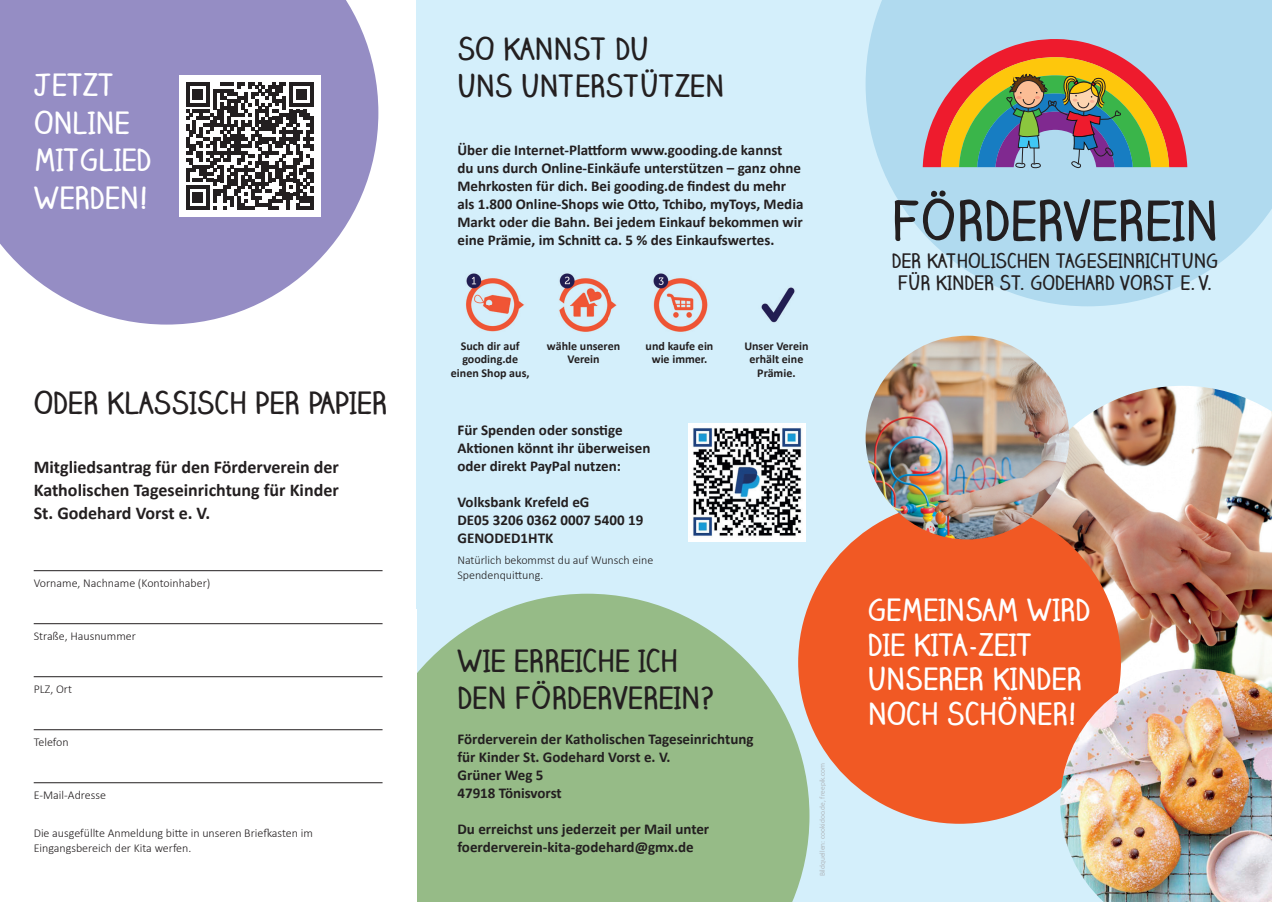
<style>
.page{position:relative;width:1272px;height:902px;background:#fff}
.page>*{position:absolute;margin:0;border:0;box-sizing:border-box;transform-origin:0 0}
.t1{font:700 52.8px "Claire Hand";color:#231f20}
.t2{font:700 30px/37.5px "Claire Hand";color:#231f20}
.t3{font:700 30px/37.5px "Claire Hand";color:#fff}
.t4{font:700 19.5px/22.5px "Claire Hand";color:#231f20;text-align:center}
.t5{font:700 18px/22.5px "Calibri";color:#231f20;text-align:justify}
.t6{font:700 15px/18px "Calibri";color:#231f20}
.t7{font:300 12px/15px "Calibri";color:#231f20}
.t8{font:700 12px/13.5px "Calibri";color:#231f20;text-align:center}
.t9{font:300 7.5px "Calibri";color:#a8a9ad}
</style>
<div class="page">
<svg style="left:0;top:0;width:378px;height:324px;fill:#958dc4"></svg>
<div style="left:179px;top:75px;width:141px;height:142px;background:#fff"></div>
<svg style="left:186px;top:82px;width:127px;height:128px"></svg>
<hr style="left:310px;top:196px;width:3px;height:14px;background:#231f20">
<div style="left:417px;top:0;width:854px;height:901px;background:#d4effb"></div>
<svg style="left:416px;top:593px;width:393px;height:308px;fill:#96bb87"></svg>
<img style="left:688px;top:423px;width:118px;height:118px">
<img style="left:466px;top:273px;width:329px;height:59px">
<img style="left:1030px;top:386px;width:241px;height:282px">
<div style="left:798px;top:501px;width:322px;height:322px;background:#f15924;border-radius:50%"></div>
<img style="left:865px;top:336px;width:204px;height:203px;border-radius:102px">
<img style="left:1060px;top:668px;width:211px;height:233px">
<svg style="left:865px;top:0;width:406px;height:306px;fill:#b0daef"></svg>
<svg style="left:922px;top:39px;width:265px;height:135px"></svg>
<div style="left:327px;top:609px;width:90px;height:292px;background:#fff"></div>
<hr style="left:34px;top:570px;width:348px;height:1px;background:#231f20">
<hr style="left:34px;top:623px;width:348px;height:1px;background:#231f20">
<hr style="left:34px;top:676px;width:348px;height:1px;background:#231f20">
<hr style="left:34px;top:729px;width:348px;height:1px;background:#231f20">
<hr style="left:34px;top:782px;width:348px;height:1px;background:#231f20">
<h2 class="t3" style="left:34px;top:66px;width:119px">JETZT<br>ONLINE<br>MITGLIED<br>WERDEN!</h2>
<h2 class="t2" style="left:34px;top:383px;width:355px">ODER KLASSISCH PER PAPIER</h2>
<p class="t5" style="left:34px;top:455px;width:307px">Mitgliedsantrag für den Förderverein der Katholischen Tageseinrichtung für Kinder St. Godehard Vorst e. V.</p>
<p class="t7" style="left:34px;top:575px;width:178px">Vorname, Nachname (Kontoinhaber)</p>
<p class="t7" style="left:34px;top:628px;width:104px">Straße, Hausnummer</p>
<p class="t7" style="left:34px;top:681px;width:40px">PLZ, Ort</p>
<p class="t7" style="left:34px;top:734px;width:36px">Telefon</p>
<p class="t7" style="left:34px;top:787px;width:74px">E-Mail-Adresse</p>
<p class="t7" style="left:34px;top:825px;width:281px">Die ausgefüllte Anmeldung bitte in unseren Briefkasten im<br>Eingangsbereich der Kita werfen.</p>
<h2 class="t2" style="left:457px;top:29px;width:268px">SO KANNST DU<br>UNS UNTERSTÜTZEN</h2>
<p class="t6" style="left:457px;top:140px;width:347px">Über die Internet-Plattform www.gooding.de kannst<br>du uns durch Online-Einkäufe unterstützen – ganz ohne Mehrkosten für dich. Bei gooding.de findest du mehr als 1.800 Online-Shops wie Otto, Tchibo, myToys, Media Markt oder die Bahn. Bei jedem Einkauf bekommen wir eine Prämie, im Schnitt ca. 5 % des Einkaufswertes.</p>
<p class="t8" style="left:451px;top:339px;width:80px">Such dir auf gooding.de einen Shop aus,</p>
<p class="t8" style="left:547px;top:339px;width:75px">wähle unseren<br>Verein</p>
<p class="t8" style="left:645px;top:339px;width:69px">und kaufe ein wie immer.</p>
<p class="t8" style="left:744px;top:339px;width:66px">Unser Verein erhält eine<br>Prämie.</p>
<p class="t6" style="left:457px;top:420px;width:194px">Für Spenden oder sonstige<br>Aktionen könnt ihr überweisen oder direkt PayPal nutzen:</p>
<p class="t6" style="left:457px;top:492px;width:187px">Volksbank Krefeld eG<br>DE05 3206 0362 0007 5400 19<br>GENODED1HTK</p>
<p class="t7" style="left:457px;top:552px;width:197px">Natürlich bekommst du auf Wunsch eine<br>Spendenquittung.</p>
<h2 class="t2" style="left:457px;top:641px;width:258px">WIE ERREICHE ICH<br>DEN FöRDERVEREIN?</h2>
<p class="t6" style="left:457px;top:729px;width:298px">Förderverein der Katholischen Tageseinrichtung für Kinder St. Godehard Vorst e. V.<br>Grüner Weg 5<br>47918 Tönisvorst</p>
<p class="t6" style="left:457px;top:819px;width:253px">Du erreichst uns jederzeit per Mail unter foerderverein-kita-godehard@gmx.de</p>
<p class="t9" style="left:817px;top:876px;width:115px;rotate:-90deg">Bildquellen: cookidoo.de, freepik.com</p>
<h1 class="t1" style="left:891px;top:184px;width:328px">FöRDERVEREIN</h1>
<h3 class="t4" style="left:891px;top:249px;width:328px">DER KATHOLISCHEN TAGESEINRICHTUNG<br>FÜR KINDER ST. GODEHARD VORST E. V.</h3>
<h2 class="t3" style="left:867px;top:592px;width:224px;line-height:34.5px">GEMEINSAM WIRD<br>DIE KITA-ZEIT<br>UNSERER KINDER<br>NOCH SCHöNER!</h2>
</div>
